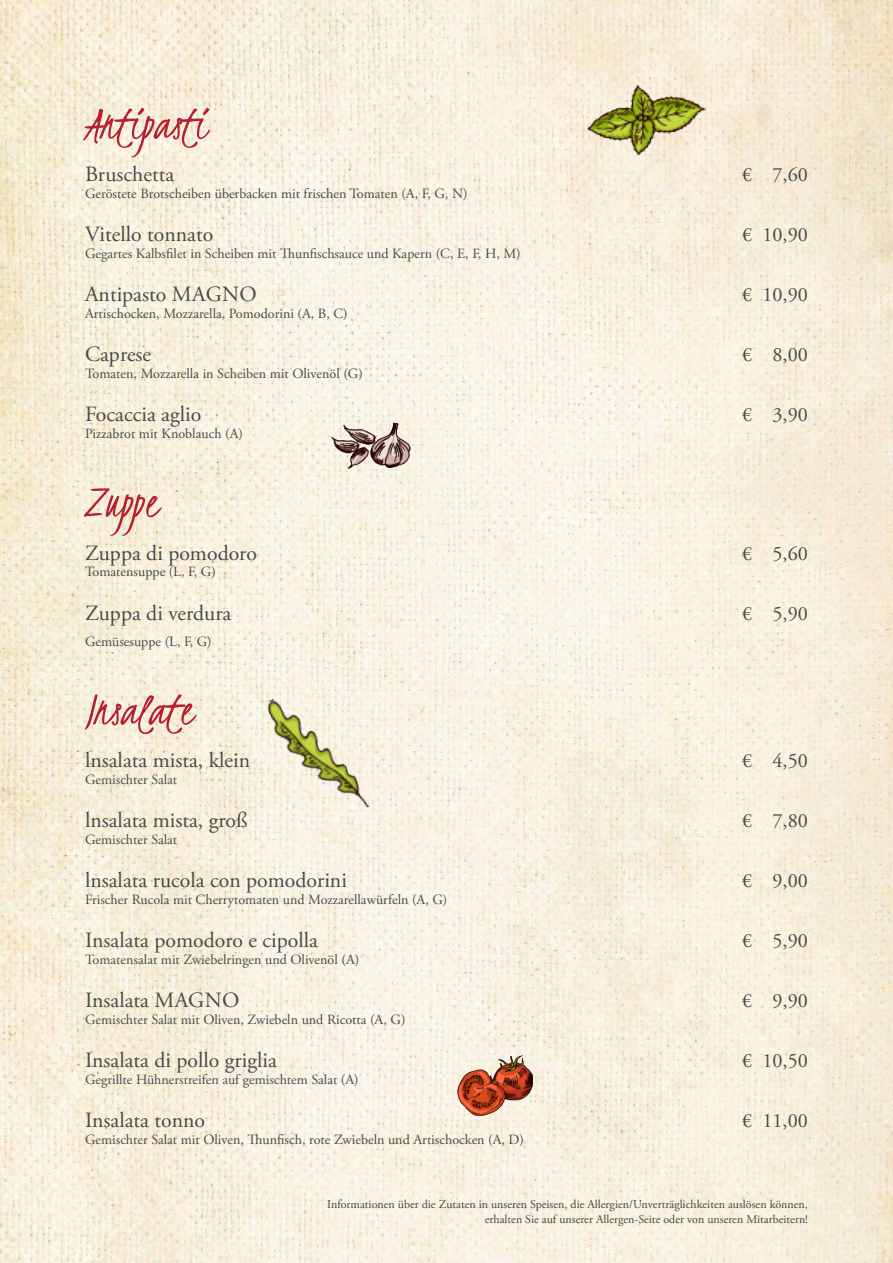
<style>
.page{position:relative;width:893px;height:1263px;background:#fff}
.page>*{position:absolute;margin:0;border:0;box-sizing:border-box;transform-origin:0 0}
.t1{font:51px "Kristi";color:#b61f2f}
.t2{font:21.75px "Adobe Garamond Pro";color:#4a4a49}
.t3{font:20.25px "Adobe Garamond Pro";color:#4a4a49}
.t4{font:14.1px "Adobe Garamond Pro";color:#4a4a49}
.t5{font:12px/14.4px "Adobe Garamond Pro";color:#4a4a49;text-align:right}
</style>
<div class="page">
<img style="left:0;top:0;width:893px;height:1263px">
<img style="left:587px;top:85px;width:118px;height:69px">
<img style="left:332px;top:422px;width:78px;height:47px">
<img style="left:265px;top:680px;width:106px;height:147px">
<img style="left:457px;top:1056px;width:75px;height:59px">
<h1 class="t1" style="left:85px;top:91px;width:123px">Antipasti</h1>
<h2 class="t2" style="left:85px;top:161px;width:91px">Bruschetta</h2>
<h3 class="t3" style="left:742px;top:163px;width:67px">€ 7,60</h3>
<p class="t4" style="left:85px;top:185px;width:384px">Geröstete Brotscheiben überbacken mit frischen Tomaten (A, F, G, N)</p>
<h2 class="t2" style="left:85px;top:221px;width:130px">Vitello tonnato</h2>
<h3 class="t3" style="left:742px;top:223px;width:67px">€ 10,90</h3>
<p class="t4" style="left:85px;top:245px;width:437px">Gegartes Kalbsfilet in Scheiben mit Thunfischsauce und Kapern (C, E, F, H, M)</p>
<h2 class="t2" style="left:85px;top:281px;width:173px">Antipasto MAGNO</h2>
<h3 class="t3" style="left:742px;top:283px;width:67px">€ 10,90</h3>
<p class="t4" style="left:85px;top:305px;width:264px">Artischocken, Mozzarella, Pomodorini (A, B, C)</p>
<h2 class="t2" style="left:85px;top:341px;width:68px">Caprese</h2>
<h3 class="t3" style="left:742px;top:343px;width:67px">€ 8,00</h3>
<p class="t4" style="left:85px;top:365px;width:279px">Tomaten, Mozzarella in Scheiben mit Olivenöl (G)</p>
<h2 class="t2" style="left:85px;top:401px;width:118px">Focaccia aglio</h2>
<h3 class="t3" style="left:742px;top:403px;width:67px">€ 3,90</h3>
<p class="t4" style="left:85px;top:425px;width:159px">Pizzabrot mit Knoblauch (A)</p>
<h1 class="t1" style="left:85px;top:469px;width:74px">Zuppe</h1>
<h2 class="t2" style="left:85px;top:539px;width:173px">Zuppa di pomodoro</h2>
<h3 class="t3" style="left:742px;top:541px;width:67px">€ 5,60</h3>
<p class="t4" style="left:85px;top:563px;width:132px">Tomatensuppe (L, F, G)</p>
<h2 class="t2" style="left:85px;top:600px;width:148px">Zuppa di verdura</h2>
<h3 class="t3" style="left:742px;top:601px;width:67px">€ 5,90</h3>
<p class="t4" style="left:85px;top:633px;width:128px">Gemüsesuppe (L, F, G)</p>
<h1 class="t1" style="left:85px;top:676px;width:109px">Insalate</h1>
<h2 class="t2" style="left:85px;top:747px;width:167px">lnsalata mista, klein</h2>
<h3 class="t3" style="left:742px;top:748px;width:67px">€ 4,50</h3>
<p class="t4" style="left:85px;top:771px;width:94px">Gemischter Salat</p>
<h2 class="t2" style="left:85px;top:807px;width:164px">lnsalata mista, groß</h2>
<h3 class="t3" style="left:742px;top:808px;width:67px">€ 7,80</h3>
<p class="t4" style="left:85px;top:831px;width:94px">Gemischter Salat</p>
<h2 class="t2" style="left:85px;top:867px;width:263px">lnsalata rucola con pomodorini</h2>
<h3 class="t3" style="left:742px;top:868px;width:67px">€ 9,00</h3>
<p class="t4" style="left:85px;top:891px;width:364px">Frischer Rucola mit Cherrytomaten und Mozzarellawürfeln (A, G)</p>
<h2 class="t2" style="left:85px;top:927px;width:234px">Insalata pomodoro e cipolla</h2>
<h3 class="t3" style="left:742px;top:928px;width:67px">€ 5,90</h3>
<p class="t4" style="left:85px;top:951px;width:276px">Tomatensalat mit Zwiebelringen und Olivenöl (A)</p>
<h2 class="t2" style="left:85px;top:987px;width:156px">Insalata MAGNO</h2>
<h3 class="t3" style="left:742px;top:988px;width:67px">€ 9,90</h3>
<p class="t4" style="left:85px;top:1011px;width:322px">Gemischter Salat mit Oliven, Zwiebeln und Ricotta (A, G)</p>
<h2 class="t2" style="left:85px;top:1047px;width:193px">Insalata di pollo griglia</h2>
<h3 class="t3" style="left:742px;top:1048px;width:67px">€ 10,50</h3>
<p class="t4" style="left:85px;top:1071px;width:275px">Gegrillte Hühnerstreifen auf gemischtem Salat (A)</p>
<h2 class="t2" style="left:85px;top:1107px;width:122px">Insalata tonno</h2>
<h3 class="t3" style="left:742px;top:1108px;width:67px">€ 11,00</h3>
<p class="t4" style="left:85px;top:1131px;width:440px">Gemischter Salat mit Oliven, Thunfisch, rote Zwiebeln und Artischocken (A, D)</p>
<p class="t5" style="left:327px;top:1197px;width:482px">Informationen über die Zutaten in unseren Speisen, die Allergien/Unverträglichkeiten auslösen können, erhalten Sie auf unserer Allergen-Seite oder von unseren Mitarbeitern!</p>
</div>
